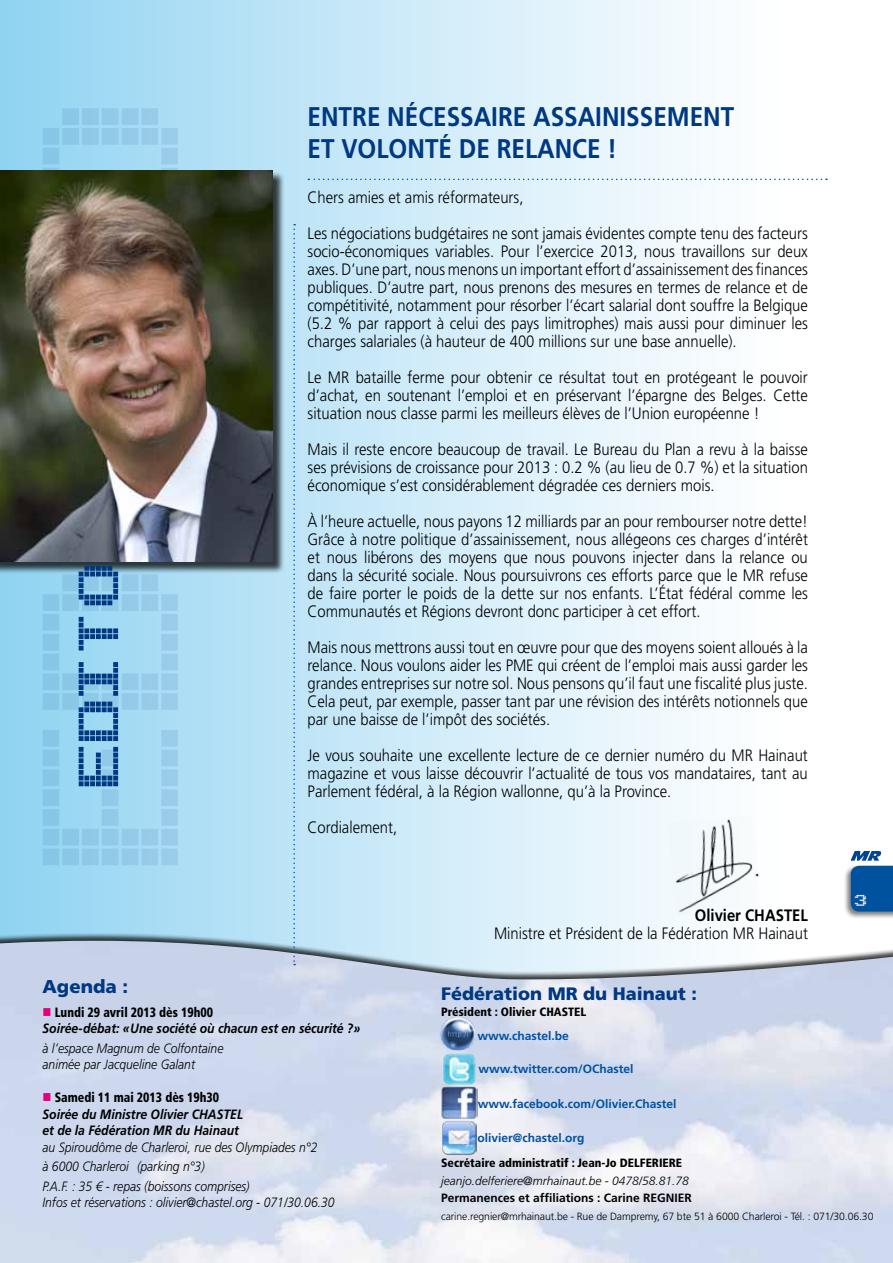
<style>
.page{position:relative;width:893px;height:1263px;background:#fff}
.page>*{position:absolute;margin:0;border:0;box-sizing:border-box;transform-origin:0 0}
.t1{font:87px "Arcade";color:#003882}
.t2{font:700 27px/32.4px "Frutiger LT Std";color:#003882;scale:.9 1}
.t3{font:24px "Arcade";color:#fff}
.t4{font:900 18.6px "Frutiger LT Std";color:#003882}
.t5{font:900 18px "Frutiger LT Std";color:#003882}
.t6{font:300 16.5px/18px "Frutiger LT Std";color:#000;text-align:justify;scale:.9 1}
.t7{font:700 16.5px "Frutiger LT Std";color:#000;scale:.9 1}
.t8{font:italic 300 13.5px/19.5px "Frutiger LT Std";color:#000;scale:.9 1}
.t9{font:italic 700 13.5px/16.5px "Frutiger LT Std";color:#000;scale:.9 1}
.t10{font:700 12px "Frutiger LT Std";color:#00519e}
.t11{font:900 condensed 12px "Frutiger LT Std";color:#000}
.t12{font:italic 300 12px "Frutiger LT Std";color:#000}
.t13{font:700 12px "Frutiger LT Std";color:#000}
.t14{font:300 10.5px "Frutiger LT Std";letter-spacing:-.01em;color:#000}
.s1{color:#e2007a}
.s2{font-weight:900;font-style:normal;font-stretch:condensed}
</style>
<div class="page">
<div style="left:843px;top:864px;width:50px;height:55px;background:#000;opacity:.5"></div>
<svg style="left:850px;top:851px;width:43px;height:45px"></svg>
<div style="left:0;top:0;width:783px;height:1263px;background:linear-gradient(to right,#92d4f2,#fff)"></div>
<svg style="left:43px;top:108px;width:135px;height:757px;background:#9ad2ee"></svg>
<div style="left:0;top:896px;width:893px;height:367px;background:#000;opacity:.76"></div>
<img style="left:0;top:941px;width:893px;height:322px">
<svg style="left:308px;top:179px;width:519px;height:1px"></svg>
<svg style="left:293px;top:224px;width:2px;height:741px"></svg>
<div style="left:0;top:172px;width:285px;height:402px;background:#000;opacity:.75"></div>
<img style="left:0;top:170px;width:272px;height:391px">
<img style="left:668px;top:815px;width:93px;height:100px">
<img style="left:440px;top:1018px;width:37px;height:137px">
<h1 class="t1" style="left:56px;top:786px;width:228px;rotate:-90deg">EDITO</h1>
<h2 class="t2" style="left:308px;top:101px;width:476px">Entre nécessaire assainissement et volonté de re lance</h2>
<h2 class="t2" style="left:607px;top:133px;width:12px">!</h2>
<p class="t6" style="left:308px;top:179px;width:557px;line-height:36px">Chers amies et amis réformateurs,<br>Les négociations budgétaires ne sont jamais évidentes compte tenu des facteurs</p>
<p class="t6" style="left:308px;top:242px;width:557px">socio-économiques variables. Pour l’exercice 2013, nous travaillons sur deux axes. D’une part, nous menons un important effort d’assainissement des finances publiques. D’autre part, nous prenons des mesures en termes de relance et de compétitivité, notamment pour résorber l’écart salarial dont souffre la Belgique (5.2 % par rapport à celui des pays limitrophes) mais aussi pour diminuer les charges salariales (à hauteur de 400 millions sur une base annuelle).</p>
<p class="t6" style="left:308px;top:368px;width:557px">Le MR bataille ferme pour obtenir ce résultat tout en protégeant le pouvoir d’achat, en soutenant l’emploi et en préservant l’épargne des Belges. Cette situation nous classe parmi les meilleurs élèves de l’Union européenne !</p>
<p class="t6" style="left:308px;top:440px;width:557px">Mais il reste encore beaucoup de travail. Le Bureau du Plan a revu à la baisse ses prévisions de croissance pour 2013 : 0.2 % (au lieu de 0.7 %) et la situation économique s’est considérablement dégradée ces derniers mois.</p>
<p class="t6" style="left:308px;top:512px;width:557px">À l’heure actuelle, nous payons 12 milliards par an pour rembourser notre dette!<br>Grâce à notre politique d’assainissement, nous allégeons ces charges d’intérêt et nous libérons des moyens que nous pouvons injecter dans la relance ou dans la sécurité sociale. Nous poursuivrons ces efforts parce que le MR refuse de faire porter le poids de la dette sur nos enfants. L’État fédéral comme les Communautés et Régions devront donc participer à cet effort.</p>
<p class="t6" style="left:308px;top:638px;width:557px">Mais nous mettrons aussi tout en œuvre pour que des moyens soient alloués à la relance. Nous voulons aider les PME qui créent de l’emploi mais aussi garder les grandes entreprises sur notre sol. Nous pensons qu’il faut une fiscalité plus juste.<br>Cela peut, par exemple, passer tant par une révision des intérêts notionnels que par une baisse de l’impôt des sociétés.</p>
<p class="t6" style="left:308px;top:746px;width:557px">Je vous souhaite une excellente lecture de ce dernier numéro du MR Hainaut magazine et vous laisse découvrir l’actualité de tous vos mandataires, tant au Parlement fédéral, à la Région wallonne, qu’à la Province.</p>
<p class="t6" style="left:308px;top:818px;width:101px">Cordialement,</p>
<p class="t7" style="left:695px;top:906px;width:126px">Olivier CHASTEL</p>
<p class="t6" style="left:494px;top:924px;width:350px">Ministre et Président de la Fédération MR Hainaut</p>
<h3 class="t3" style="left:855px;top:888px;width:14px">3</h3>
<p class="t4" style="left:43px;top:975px;width:87px">Agenda :</p>
<p class="t9" style="left:43px;top:1004px;width:355px"><span class="s1">■</span> <span class="s2">Lundi 29 avril 2013 dès 19h00<br></span>Soirée-débat: «Une société où chacun est en sécurité ?»</p>
<p class="t8" style="left:43px;top:1040px;width:203px;line-height:16.5px">à l’espace Magnum de Colfontaine animée par Jacqueline Galant</p>
<p class="t9" style="left:43px;top:1089px;width:224px"><span class="s1">■</span> <span class="s2">Samedi 11 mai 2013 dès 19h30<br></span>Soirée du Ministre Olivier CHASTEL et de la Fédération MR du Hainaut</p>
<p class="t8" style="left:43px;top:1137px;width:307px">au Spiroudôme de Charleroi, rue des Olympiades n°2 à 6000 Charleroi (parking n°3)<br>P.A.F. : 35 € - repas (boissons comprises)</p>
<p class="t8" style="left:43px;top:1193px;width:326px">Infos et réservations : olivier@chastel.org - 071/30.06.30</p>
<p class="t5" style="left:441px;top:983px;width:257px">Fédération MR du Hainaut :</p>
<p class="t11" style="left:441px;top:1004px;width:146px">Président : Olivier CHASTEL</p>
<p class="t10" style="left:477px;top:1028px;width:93px">www.chastel.be</p>
<p class="t10" style="left:478px;top:1062px;width:156px">www.twitter.com/OChastel</p>
<p class="t10" style="left:478px;top:1097px;width:200px">www.facebook.com/Olivier.Chastel</p>
<p class="t10" style="left:477px;top:1130px;width:108px">olivier@chastel.org</p>
<p class="t11" style="left:441px;top:1155px;width:243px">Secrétaire administratif : Jean-Jo DELFERIERE</p>
<p class="t12" style="left:441px;top:1173px;width:249px">jeanjo.delferiere@mrhainaut.be - 0478/58.81.78</p>
<p class="t13" style="left:441px;top:1191px;width:252px">Permanences et affiliations : Carine REGNIER</p>
<p class="t14" style="left:441px;top:1210px;width:434px">carine.regnier@mrhainaut.be - Rue de Dampremy, 67 bte 51 à 6000 Charleroi - Tél. : 071/30.06.30</p>
</div>
